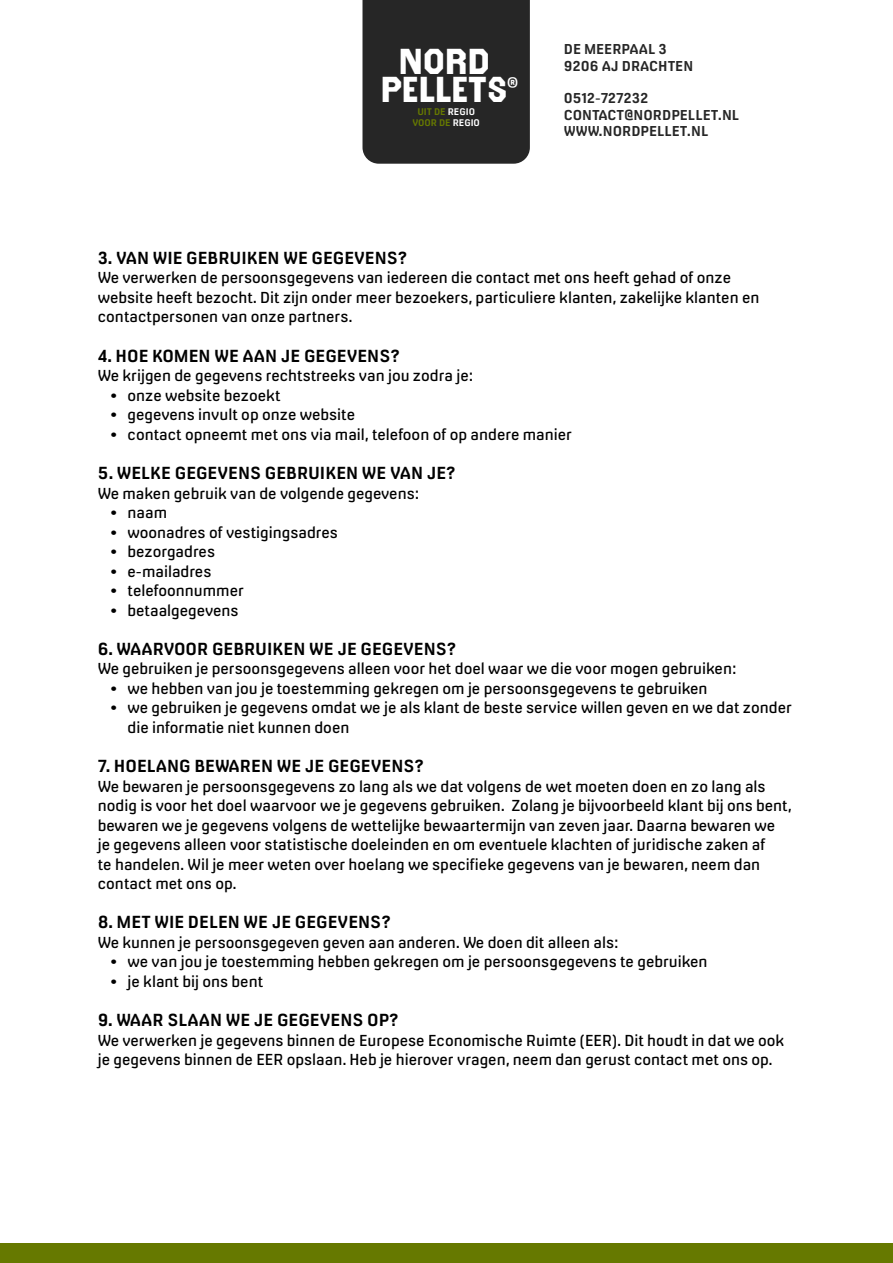
<style>
.page{position:relative;width:893px;height:1263px;background:#fff}
.page>*{position:absolute;margin:0;border:0;box-sizing:border-box;transform-origin:0 0}
.t1{font:31.65px/27.8px "Vintage Gothic";color:#fff;text-align:center;scale:1.16 1}
.t2{font:700 16.5px "Milibus Rg";color:#000}
.t3{font:15px/19.5px "Milibus Rg";color:#000}
.t4{font:700 13.5px/16.5px "Milibus Rg";color:#262626}
.t5{font:700 9.15px/10.4px "Milibus Rg";color:#667900;text-align:center}
.s1{color:#fff}
</style>
<div class="page">
<div style="left:362px;top:0;width:168px;height:164px;background:#262626"></div>
<div style="left:0;top:1243px;width:893px;height:20px;background:#667900"></div>
<h1 class="t1" style="left:383px;top:47px;width:119px">NORD<br>PELLETS<sup>®</sup></h1>
<p class="t5" style="left:412px;top:107px;width:69px">UIT DE <span class="s1">REGIO<br></span>VOOR DE <span class="s1">REGIO</span></p>
<p class="t4" style="left:564px;top:41px;width:131px">DE MEERPAAL 3<br>9206 AJ DRACHTEN</p>
<p class="t4" style="left:564px;top:90px;width:177px">0512-727232<br>CONTACT@NORDPELLET.NL<br>WWW.NORDPELLET.NL</p>
<p class="t2" style="left:98px;top:248px;width:311px">3. VAN WIE GEBRUIKEN WE GEGEVENS?</p>
<p class="t3" style="left:98px;top:268px;width:663px">We verwerken de persoonsgegevens van iedereen die contact met ons heeft gehad of onze website heeft bezocht. Dit zijn onder meer bezoekers, particuliere klanten, zakelijke klanten en contactpersonen van onze partners.</p>
<p class="t2" style="left:98px;top:346px;width:303px">4. HOE KOMEN WE AAN JE GEGEVENS?</p>
<p class="t3" style="left:98px;top:366px;width:377px">We krijgen de gegevens rechtstreeks van jou zodra je:</p>
<p class="t3" style="left:111px;top:385px;width:171px">• onze website bezoekt</p>
<p class="t3" style="left:111px;top:405px;width:246px">• gegevens invult op onze website</p>
<p class="t3" style="left:111px;top:424px;width:463px">• contact opneemt met ons via mail, telefoon of op andere manier</p>
<p class="t2" style="left:98px;top:463px;width:359px">5. WELKE GEGEVENS GEBRUIKEN WE VAN JE?</p>
<p class="t3" style="left:98px;top:483px;width:323px">We maken gebruik van de volgende gegevens:</p>
<p class="t3" style="left:111px;top:503px;width:58px">• naam</p>
<p class="t3" style="left:111px;top:522px;width:229px">• woonadres of vestigingsadres</p>
<p class="t3" style="left:111px;top:542px;width:106px">• bezorgadres</p>
<p class="t3" style="left:111px;top:561px;width:102px">• e-mailadres</p>
<p class="t3" style="left:111px;top:581px;width:135px">• telefoonnummer</p>
<p class="t3" style="left:111px;top:600px;width:130px">• betaalgegevens</p>
<p class="t2" style="left:98px;top:639px;width:360px">6. WAARVOOR GEBRUIKEN WE JE GEGEVENS?</p>
<p class="t3" style="left:98px;top:659px;width:640px">We gebruiken je persoonsgegevens alleen voor het doel waar we die voor mogen gebruiken:</p>
<p class="t3" style="left:111px;top:678px;width:599px">• we hebben van jou je toestemming gekregen om je persoonsgegevens te gebruiken</p>
<p class="t3" style="left:128px;top:698px;width:666px;text-indent:-17px">• we gebruiken je gegevens omdat we je als klant de beste service willen geven en we dat zonder die informatie niet kunnen doen</p>
<p class="t2" style="left:98px;top:756px;width:327px">7. HOELANG BEWAREN WE JE GEGEVENS?</p>
<p class="t3" style="left:98px;top:776px;width:696px">We bewaren je persoonsgegevens zo lang als we dat volgens de wet moeten doen en zo lang als nodig is voor het doel waarvoor we je gegevens gebruiken. Zolang je bijvoorbeeld klant bij ons bent, bewaren we je gegevens volgens de wettelijke bewaartermijn van zeven jaar. Daarna bewaren we<br>je gegevens alleen voor statistische doeleinden en om eventuele klachten of juridische zaken af<br>te handelen. Wil je meer weten over hoelang we specifieke gegevens van je bewaren, neem dan contact met ons op.</p>
<p class="t2" style="left:98px;top:912px;width:294px">8. MET WIE DELEN WE JE GEGEVENS?</p>
<p class="t3" style="left:98px;top:932px;width:522px">We kunnen je persoonsgegeven geven aan anderen. We doen dit alleen als:</p>
<p class="t3" style="left:111px;top:952px;width:599px">• we van jou je toestemming hebben gekregen om je persoonsgegevens te gebruiken</p>
<p class="t3" style="left:111px;top:971px;width:154px">• je klant bij ons bent</p>
<p class="t2" style="left:98px;top:1010px;width:302px">9. WAAR SLAAN WE JE GEGEVENS OP?</p>
<p class="t3" style="left:98px;top:1030px;width:688px">We verwerken je gegevens binnen de Europese Economische Ruimte (EER). Dit houdt in dat we ook je gegevens binnen de EER opslaan. Heb je hierover vragen, neem dan gerust contact met ons op.</p>
</div>
